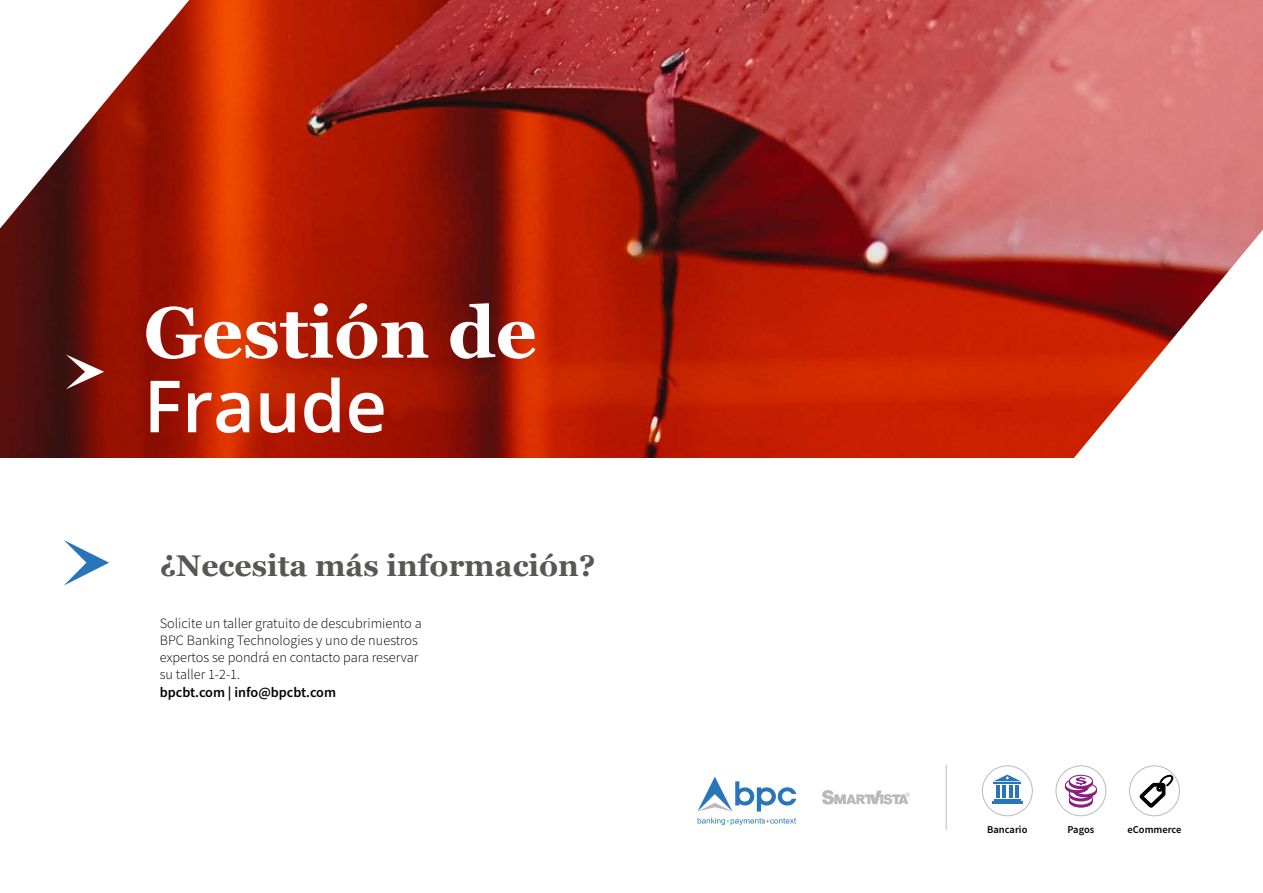
<style>
.page{position:relative;width:1263px;height:893px;background:#fff}
.page>*{position:absolute;margin:0;border:0;box-sizing:border-box;transform-origin:0 0}
.t1{font:700 30px "Georgia";color:#575756}
.t2{font:300 14.25px/17.1px "Source Sans Pro";color:#000}
.t3{font:600 14.25px "Source Sans Pro";color:#000}
.t4{font:600 10.5px "Source Sans Pro";color:#000}
</style>
<div class="page">
<img style="left:0;top:0;width:1263px;height:457px">
<svg style="left:0;top:0;width:189px;height:229px"></svg>
<svg style="left:1074px;top:230px;width:189px;height:228px"></svg>
<svg style="left:66px;top:354px;width:38px;height:35px"></svg>
<svg style="left:64px;top:540px;width:45px;height:45px"></svg>
<svg style="left:822px;top:790px;width:88px;height:15px"></svg>
<hr style="left:946px;top:765px;width:1px;height:65px;background:#bababe">
<svg style="left:697px;top:777px;width:99px;height:34px"></svg>
<svg style="left:698px;top:818px;width:98px;height:7px"></svg>
<hr style="left:992px;top:802px;width:30px;height:2px;background:#2975ba">
<svg style="left:994px;top:775px;width:27px;height:25px"></svg>
<div style="left:982px;top:765px;width:51px;height:51px;border:1px solid #bababe;border-radius:50%"></div>
<svg style="left:1065px;top:775px;width:32px;height:33px"></svg>
<div style="left:1055px;top:765px;width:51px;height:51px;border:1px solid #bababe;border-radius:50%"></div>
<svg style="left:1139px;top:774px;width:34px;height:35px"></svg>
<div style="left:1129px;top:765px;width:51px;height:51px;border:1px solid #bababe;border-radius:50%"></div>
<svg style="left:151px;top:378px;width:232px;height:55px"></svg>
<svg style="left:146px;top:303px;width:389px;height:56px"></svg>
<h1 class="t1" style="left:160px;top:543px;width:437px">¿Necesita más información?</h1>
<p class="t2" style="left:160px;top:615px;width:263px">Solicite un taller gratuito de descubrimiento a BPC Banking Technologies y uno de nuestros expertos se pondrá en contacto para reservar su taller 1-2-1.</p>
<p class="t3" style="left:160px;top:682px;width:178px">bpcbt.com | info@bpcbt.com</p>
<p class="t4" style="left:987px;top:823px;width:42px">Bancario</p>
<p class="t4" style="left:1067px;top:823px;width:28px">Pagos</p>
<p class="t4" style="left:1127px;top:823px;width:55px">eCommerce</p>
</div>
